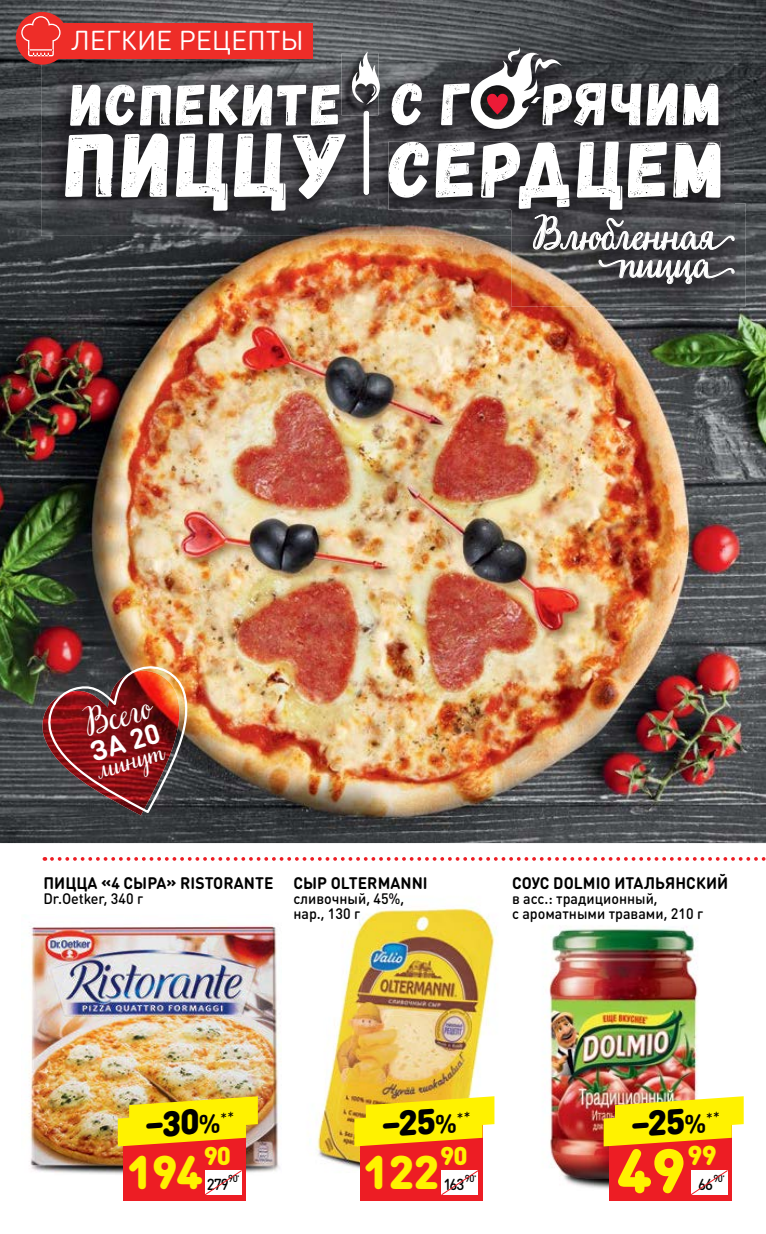
<style>
.page{position:relative;width:766px;height:1234px;background:#fff}
.page>*{position:absolute;margin:0;border:0;box-sizing:border-box;transform-origin:0 0}
.t1{font:90.9px "Gagalin";letter-spacing:.05em;color:#fff}
.t2{font:79.8px "Gagalin";letter-spacing:.05em;color:#fff}
.t3{font:900 61.5px "DIN Round Pro";color:#fff200}
.t4{font:60.15px "Gagalin";letter-spacing:.05em;color:#fff}
.t5{font:58.35px "Gagalin";letter-spacing:.05em;color:#fff}
.t6{font:900 46.5px "DIN Round Pro";color:#fff200}
.t7{font:42.45px "Very Berry Pro";letter-spacing:-.015em;color:#fff}
.t8{font:36px "Very Berry Pro";color:#fff}
.t9{font:900 35.25px "DIN Round Pro";color:#000}
.t10{font:700 27.75px "DIN Round Pro";color:#fff}
.t11{font:27.3px "Very Berry Pro";color:#fff}
.t12{font:27px "DIN Round Pro";letter-spacing:-.005em;color:#fff}
.t13{font:900 27px "DIN Round Pro";color:#fff200}
.t14{font:900 25.5px "DIN Round Pro";color:#fff200}
.t15{font:700 16.5px "DIN Round Pro";letter-spacing:.005em;color:#000;scale:.95 1}
.t16{font:500 15.75px "DIN Round Pro";color:#000;scale:.95 1}
.t17{font:500 15px/15px "DIN Round Pro";color:#000;scale:.95 1}
.t18{font:500 10.05px "DIN Round Pro";color:#000;scale:.95 1}
.s1{font-weight:700;font-size:26.25px}
</style>
<div class="page">
<img style="left:0;top:0;width:765px;height:842px">
<img style="left:28px;top:924px;width:245px;height:251px">
<img style="left:509px;top:860px;width:233px;height:330px">
<img style="left:273px;top:880px;width:240px;height:306px">
<img style="left:38px;top:670px;width:149px;height:145px">
<img style="left:45px;top:663px;width:149px;height:151px">
<svg style="left:52px;top:857px;width:714px;height:3px"></svg>
<img style="left:41px;top:36px;width:479px;height:200px">
<img style="left:520px;top:36px;width:213px;height:150px">
<img style="left:720px;top:186px;width:13px;height:17px">
<img style="left:388px;top:142px;width:332px;height:68px">
<svg style="left:469px;top:46px;width:92px;height:86px"></svg>
<div style="left:363px;top:111px;width:6px;height:84px;background:#fff;border-radius:3px"></div>
<img style="left:511px;top:203px;width:234px;height:103px">
<img style="left:511px;top:203px;width:222px;height:33px">
<img style="left:511px;top:203px;width:209px;height:7px">
<svg style="left:532px;top:214px;width:202px;height:71px;background:#616062"></svg>
<img style="left:341px;top:53px;width:37px;height:62px">
<svg style="left:363px;top:111px;width:6px;height:4px"></svg>
<svg style="left:351px;top:51px;width:30px;height:54px"></svg>
<div style="left:609px;top:1122px;width:122px;height:78px;background:#ed1d24"></div>
<img style="left:603px;top:1095px;width:140px;height:51px">
<svg style="left:691px;top:1170px;width:36px;height:24px"></svg>
<div style="left:124px;top:1122px;width:122px;height:78px;background:#ed1d24"></div>
<img style="left:118px;top:1095px;width:140px;height:51px">
<svg style="left:205px;top:1170px;width:37px;height:24px"></svg>
<div style="left:360px;top:1122px;width:122px;height:78px;background:#ed1d24"></div>
<svg style="left:354px;top:1095px;width:140px;height:51px;background:#f9d912"></svg>
<svg style="left:441px;top:1170px;width:37px;height:24px"></svg>
<div style="left:16px;top:12px;width:52px;height:53px;background:#ee2d28;border-radius:50%"></div>
<div style="left:37px;top:23px;width:276px;height:36px;background:#ee2d28"></div>
<svg style="left:21px;top:16px;width:40px;height:40px"></svg>
<h3 class="t12" style="left:71px;top:22px;width:234px">ЛЕГКИЕ РЕЦЕПТЫ</h3>
<h3 class="t5" style="left:71px;top:69px;width:272px">ИСПЕКИТЕ</h3>
<h1 class="t1" style="left:66px;top:109px;width:282px">ПИЦЦУ</h1>
<h3 class="t4" style="left:392px;top:67px;width:330px">С Г РЯЧИМ</h3>
<h2 class="t2" style="left:389px;top:120px;width:336px">СЕРДЦЕМ</h2>
<h3 class="t7" style="left:531px;top:205px;width:204px">Влюбленная</h3>
<h3 class="t7" style="left:599px;top:233px;width:137px">пицца</h3>
<h3 class="t8" style="left:76px;top:701px;width:71px;rotate:-17deg">Всего</h3>
<h3 class="t10" style="left:85px;top:734px;width:72px;rotate:-17deg">ЗА 20</h3>
<h3 class="t11" style="left:92px;top:751px;width:84px;rotate:-17deg">минут</h3>
<p class="t15" style="left:43px;top:871px;width:243px">ПИЦЦА «4 СЫРА» RISTORANTE</p>
<p class="t17" style="left:43px;top:890px;width:106px">Dr.Oetker, 340 г</p>
<p class="t15" style="left:293px;top:871px;width:143px">СЫР OLTERMANNI</p>
<p class="t17" style="left:293px;top:890px;width:118px">сливочный, 45%, нар., 130 г</p>
<p class="t15" style="left:512px;top:871px;width:229px">СОУС DOLMIO ИТАЛЬЯНСКИЙ</p>
<p class="t17" style="left:512px;top:890px;width:203px">в асс.: традиционный,<br>с ароматными травами, 210 г</p>
<h3 class="t9" style="left:142px;top:1097px;width:92px;rotate:-4deg">–30<span class="s1">%</span><sup>**</sup></h3>
<h3 class="t9" style="left:378px;top:1097px;width:92px;rotate:-4deg">–25<span class="s1">%</span><sup>**</sup></h3>
<h3 class="t9" style="left:627px;top:1097px;width:92px;rotate:-4deg">–25<span class="s1">%</span><sup>**</sup></h3>
<h3 class="t6" style="left:127px;top:1136px;width:77px">194</h3>
<h3 class="t14" style="left:203px;top:1136px;width:29px">90</h3>
<p class="t18" style="left:228px;top:1171px;width:14px">90<sup>*</sup></p>
<p class="t16" style="left:207px;top:1173px;width:25px">279</p>
<h3 class="t6" style="left:363px;top:1136px;width:77px">122</h3>
<h3 class="t14" style="left:440px;top:1136px;width:29px">90</h3>
<p class="t18" style="left:465px;top:1171px;width:14px">90<sup>*</sup></p>
<p class="t16" style="left:443px;top:1173px;width:24px">163</p>
<h3 class="t3" style="left:617px;top:1123px;width:70px">49</h3>
<h3 class="t13" style="left:687px;top:1134px;width:31px">99</h3>
<p class="t18" style="left:713px;top:1171px;width:14px">90<sup>*</sup></p>
<p class="t16" style="left:698px;top:1173px;width:17px">66</p>
</div>
